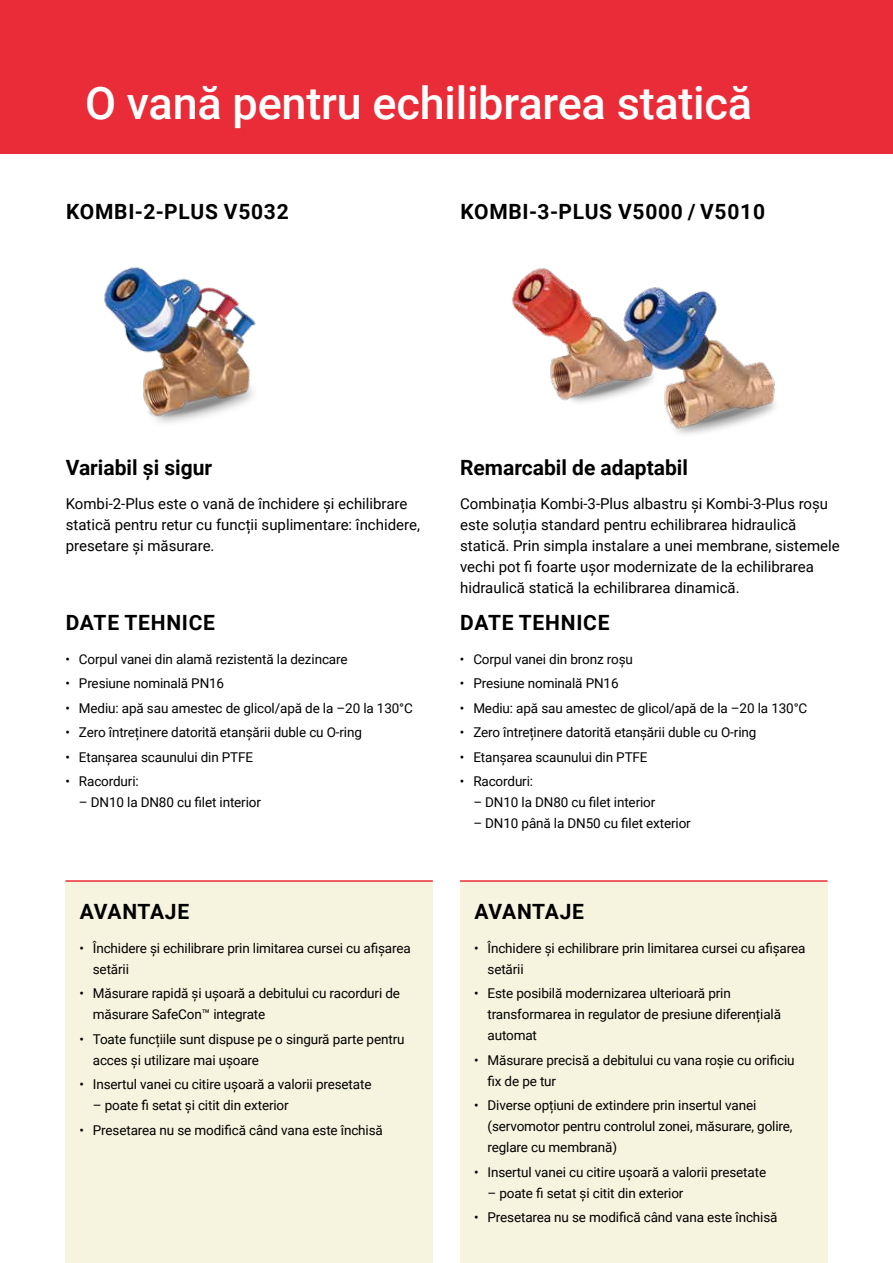
<style>
.page{position:relative;width:893px;height:1263px;background:#fff}
.page>*{position:absolute;margin:0;border:0;box-sizing:border-box;transform-origin:0 0}
.t1{font:500 45px "Roboto";letter-spacing:-.005em;color:#fff}
.t2{font:700 21px "Roboto";letter-spacing:.025em;color:#000}
.t3{font:700 21px "Roboto";color:#000}
.t4{font:15px/21px "Roboto";color:#000}
.t5{font:13.5px/21px "Roboto";letter-spacing:-.01em;color:#000}
</style>
<div class="page">
<img style="left:512px;top:268px;width:85px;height:135px">
<img style="left:597px;top:287px;width:179px;height:148px">
<img style="left:104px;top:267px;width:152px;height:156px">
<div style="left:65px;top:881px;width:368px;height:382px;background:#f6f3df"></div>
<hr style="left:65px;top:880px;width:368px;height:2px;background:#ea2c38">
<div style="left:460px;top:881px;width:367px;height:382px;background:#f6f3df"></div>
<hr style="left:460px;top:880px;width:367px;height:2px;background:#ea2c38">
<div style="left:0;top:0;width:893px;height:153px;background:#ea2c38"></div>
<h1 class="t1" style="left:85px;top:72px;width:669px">O vană pentru echilibrarea statică</h1>
<h2 class="t2" style="left:66px;top:197px;width:224px">KOMBI-2-PLUS V5032</h2>
<h2 class="t2" style="left:460px;top:197px;width:306px">KOMBI-3-PLUS V5000 / V5010</h2>
<h2 class="t3" style="left:66px;top:453px;width:148px">Variabil și sigur</h2>
<p class="t4" style="left:66px;top:492px;width:356px">Kombi-2-Plus este o vană de închidere și echilibrare statică pentru retur cu funcții suplimentare: închidere, presetare și măsurare.</p>
<h2 class="t2" style="left:66px;top:608px;width:151px">DATE TEHNICE</h2>
<p class="t5" style="left:65px;top:648px;width:284px">• Corpul vanei din alamă rezistentă la dezincare</p>
<p class="t5" style="left:65px;top:672px;width:160px">• Presiune nominală PN16</p>
<p class="t5" style="left:65px;top:697px;width:349px">• Mediu: apă sau amestec de glicol/apă de la –20 la 130°C</p>
<p class="t5" style="left:65px;top:721px;width:298px">• Zero întreținere datorită etanșării duble cu O-ring</p>
<p class="t5" style="left:65px;top:746px;width:189px">• Etanșarea scaunului din PTFE</p>
<p class="t5" style="left:65px;top:770px;width:75px">• Racorduri:</p>
<p class="t5" style="left:79px;top:791px;width:184px">– DN10 la DN80 cu filet interior</p>
<h2 class="t2" style="left:80px;top:897px;width:111px">AVANTAJE</h2>
<p class="t5" style="left:93px;top:937px;width:319px;text-indent:-14px">• Închidere și echilibrare prin limitarea cursei cu afișarea setării</p>
<p class="t5" style="left:93px;top:982px;width:309px;text-indent:-14px">• Măsurare rapidă și ușoară a debitului cu racorduri de măsurare SafeCon™ integrate</p>
<p class="t5" style="left:93px;top:1028px;width:313px;text-indent:-14px">• Toate funcțiile sunt dispuse pe o singură parte pentru acces și utilizare mai ușoare</p>
<p class="t5" style="left:79px;top:1073px;width:294px">• Insertul vanei cu citire ușoară a valorii presetate</p>
<p class="t5" style="left:93px;top:1094px;width:197px">– poate fi setat și citit din exterior</p>
<p class="t5" style="left:79px;top:1119px;width:305px">• Presetarea nu se modifică când vana este închisă</p>
<h2 class="t3" style="left:460px;top:453px;width:229px">Remarcabil de adaptabil</h2>
<p class="t4" style="left:460px;top:492px;width:381px">Combinația Kombi-3-Plus albastru și Kombi-3-Plus roșu este soluția standard pentru echilibrarea hidraulică statică. Prin simpla instalare a unei membrane, sistemele vechi pot fi foarte ușor modernizate de la echilibrarea hidraulică statică la echilibrarea dinamică.</p>
<h2 class="t2" style="left:460px;top:608px;width:151px">DATE TEHNICE</h2>
<p class="t5" style="left:460px;top:648px;width:175px">• Corpul vanei din bronz roșu</p>
<p class="t5" style="left:460px;top:672px;width:160px">• Presiune nominală PN16</p>
<p class="t5" style="left:460px;top:697px;width:349px">• Mediu: apă sau amestec de glicol/apă de la –20 la 130°C</p>
<p class="t5" style="left:460px;top:721px;width:298px">• Zero întreținere datorită etanșării duble cu O-ring</p>
<p class="t5" style="left:460px;top:746px;width:189px">• Etanșarea scaunului din PTFE</p>
<p class="t5" style="left:460px;top:770px;width:75px">• Racorduri:</p>
<p class="t5" style="left:473px;top:791px;width:184px">– DN10 la DN80 cu filet interior</p>
<p class="t5" style="left:473px;top:812px;width:219px">– DN10 până la DN50 cu filet exterior</p>
<h2 class="t2" style="left:474px;top:897px;width:111px">AVANTAJE</h2>
<p class="t5" style="left:487px;top:937px;width:319px;text-indent:-14px">• Închidere și echilibrare prin limitarea cursei cu afișarea setării</p>
<p class="t5" style="left:487px;top:982px;width:295px;text-indent:-14px">• Este posibilă modernizarea ulterioară prin transformarea in regulator de presiune diferențială automat</p>
<p class="t5" style="left:487px;top:1049px;width:309px;text-indent:-14px">• Măsurare precisă a debitului cu vana roșie cu orificiu fix de pe tur</p>
<p class="t5" style="left:487px;top:1094px;width:307px;text-indent:-14px">• Diverse opțiuni de extindere prin insertul vanei (servomotor pentru controlul zonei, măsurare, golire, reglare cu membrană)</p>
<p class="t5" style="left:474px;top:1161px;width:294px">• Insertul vanei cu citire ușoară a valorii presetate</p>
<p class="t5" style="left:487px;top:1182px;width:197px">– poate fi setat și citit din exterior</p>
<p class="t5" style="left:474px;top:1206px;width:305px">• Presetarea nu se modifică când vana este închisă</p>
</div>
